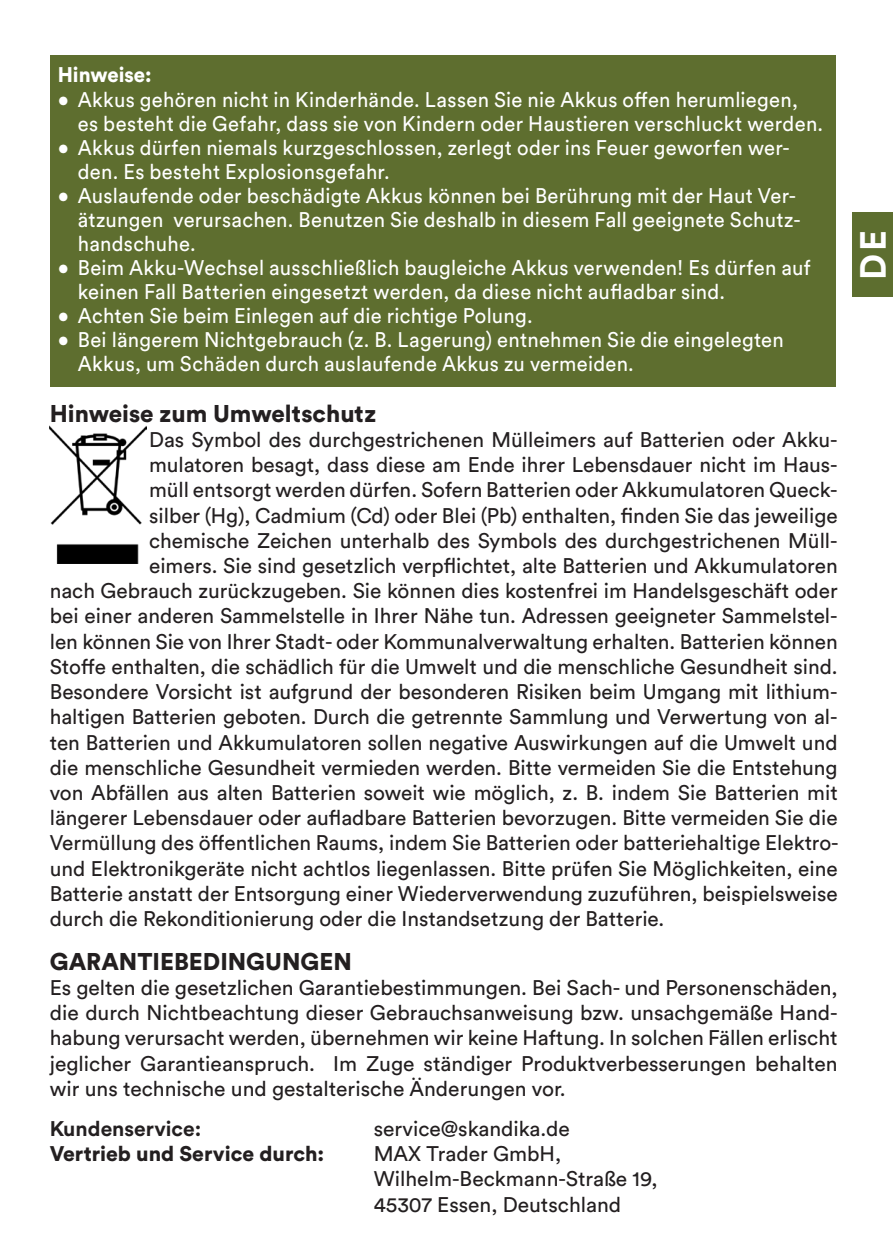
<style>
.page{position:relative;width:893px;height:1259px;background:#fff}
.page>*{position:absolute;margin:0;border:0;box-sizing:border-box;transform-origin:0 0}
.t1{font:700 36px "Circular Std";color:#fff}
.t2{font:900 24px "Circular Std";color:#231f20}
.t3{font:21px/25.2px "Circular Std";color:#231f20;text-align:justify}
.t4{font:21px/24px "Circular Std";letter-spacing:.015em;color:#fff;scale:.96 1}
.t5{font:900 21px "Circular Std";color:#231f20}
.t6{font:700 21px "Circular Std";color:#231f20}
.t7{font:900 21px "Circular Std";color:#fff;scale:.96 1}
</style>
<div class="page">
<div style="left:852px;top:213px;width:41px;height:84px;background:#5d6e2f"></div>
<div style="left:50px;top:55px;width:785px;height:332px;background:#5e6e2f"></div>
<img style="left:50px;top:425px;width:97px;height:138px">
<p class="t7" style="left:58px;top:61px;width:99px">Hinweise:</p>
<p class="t4" style="left:78px;top:87px;width:778px;text-indent:-20px">• Akkus gehören nicht in Kinderhände. Lassen Sie nie Akkus offen herumliegen, es besteht die Gefahr, dass sie von Kindern oder Haustieren verschluckt werden.</p>
<p class="t4" style="left:78px;top:135px;width:743px;text-indent:-20px">• Akkus dürfen niemals kurzgeschlossen, zerlegt oder ins Feuer geworfen wer&shy;den. Es besteht Explosionsgefahr.</p>
<p class="t4" style="left:78px;top:183px;width:755px;text-indent:-20px">• Auslaufende oder beschädigte Akkus können bei Berührung mit der Haut Ver&shy;ätzungen verursachen. Benutzen Sie deshalb in diesem Fall geeignete Schutz&shy;handschuhe.</p>
<p class="t4" style="left:78px;top:255px;width:765px;text-indent:-20px">• Beim Akku-Wechsel ausschließlich baugleiche Akkus verwenden! Es dürfen auf keinen Fall Batterien eingesetzt werden, da diese nicht aufladbar sind.</p>
<p class="t4" style="left:58px;top:303px;width:496px">• Achten Sie beim Einlegen auf die richtige Polung.</p>
<p class="t4" style="left:78px;top:327px;width:737px;text-indent:-20px">• Bei längerem Nichtgebrauch (z. B. Lagerung) entnehmen Sie die eingelegten<br>Akkus, um Schäden durch auslaufende Akkus zu vermeiden.</p>
<p class="t2" style="left:50px;top:397px;width:328px">Hinweise zum Umweltschutz</p>
<p class="t3" style="left:149px;top:427px;width:690px">Das Symbol des durchgestrichenen Mülleimers auf Batterien oder Akku-</p>
<p class="t3" style="left:149px;top:452px;width:690px">mulatoren besagt, dass diese am Ende ihrer Lebensdauer nicht im Haus-</p>
<p class="t3" style="left:149px;top:477px;width:690px">müll entsorgt werden dürfen. Sofern Batterien oder Akkumulatoren Queck-</p>
<p class="t3" style="left:149px;top:502px;width:690px">silber (Hg), Cadmium (Cd) oder Blei (Pb) enthalten, finden Sie das jeweilige</p>
<p class="t3" style="left:149px;top:527px;width:690px">chemische Zeichen unterhalb des Symbols des durchgestrichenen Müll-</p>
<p class="t3" style="left:149px;top:553px;width:690px">eimers. Sie sind gesetzlich verpflichtet, alte Batterien und Akkumulatoren</p>
<p class="t3" style="left:50px;top:578px;width:789px">nach Gebrauch zurückzugeben. Sie können dies kostenfrei im Handelsgeschäft oder</p>
<p class="t3" style="left:50px;top:603px;width:789px">bei einer anderen Sammelstelle in Ihrer Nähe tun. Adressen geeigneter Sammelstel-</p>
<p class="t3" style="left:50px;top:628px;width:789px">len können Sie von Ihrer Stadt- oder Kommunalverwaltung erhalten. Batterien können</p>
<p class="t3" style="left:50px;top:653px;width:789px">Stoffe enthalten, die schädlich für die Umwelt und die menschliche Gesundheit sind.</p>
<p class="t3" style="left:50px;top:679px;width:789px">Besondere Vorsicht ist aufgrund der besonderen Risiken beim Umgang mit lithium-</p>
<p class="t3" style="left:50px;top:704px;width:789px">haltigen Batterien geboten. Durch die getrennte Sammlung und Verwertung von al-</p>
<p class="t3" style="left:50px;top:729px;width:789px">ten Batterien und Akkumulatoren sollen negative Auswirkungen auf die Umwelt und</p>
<p class="t3" style="left:50px;top:754px;width:789px">die menschliche Gesundheit vermieden werden. Bitte vermeiden Sie die Entstehung</p>
<p class="t3" style="left:50px;top:779px;width:789px">von Abfällen aus alten Batterien soweit wie möglich, z. B. indem Sie Batterien mit</p>
<p class="t3" style="left:50px;top:805px;width:789px">längerer Lebensdauer oder aufladbare Batterien bevorzugen. Bitte vermeiden Sie die</p>
<p class="t3" style="left:50px;top:830px;width:790px">Vermüllung des öffentlichen Raums, indem Sie Batterien oder batteriehaltige Elektro-</p>
<p class="t3" style="left:50px;top:855px;width:789px">und Elektronikgeräte nicht achtlos liegenlassen. Bitte prüfen Sie Möglichkeiten, eine</p>
<p class="t3" style="left:50px;top:880px;width:789px">Batterie anstatt der Entsorgung einer Wiederverwendung zuzuführen, beispielsweise</p>
<p class="t3" style="left:50px;top:905px;width:616px">durch die Rekonditionierung oder die Instandsetzung der Batterie.</p>
<p class="t2" style="left:50px;top:945px;width:304px">GARANTIEBEDINGUNGEN</p>
<p class="t3" style="left:50px;top:974px;width:789px">Es gelten die gesetzlichen Garantiebestimmungen. Bei Sach- und Personenschäden, die durch Nichtbeachtung dieser Gebrauchsanweisung bzw. unsachgemäße Hand&shy;habung verursacht werden, übernehmen wir keine Haftung. In solchen Fällen erlischt jeglicher Garantieanspruch. Im Zuge ständiger Produktverbesserungen behalten wir uns technische und gestalterische Änderungen vor.</p>
<p class="t6" style="left:50px;top:1115px;width:153px">Kundenservice:</p>
<p class="t3" style="left:374px;top:1115px;width:198px">service@skandika.de</p>
<p class="t5" style="left:50px;top:1139px;width:276px">Vertrieb und Service durch:</p>
<p class="t3" style="left:374px;top:1141px;width:285px;text-align:left">MAX Trader GmbH,<br>Wilhelm-Beckmann-Straße 19,<br>45307 Essen, Deutschland</p>
<h1 class="t1" style="left:850px;top:279px;width:51px;rotate:-90deg">DE</h1>
</div>
